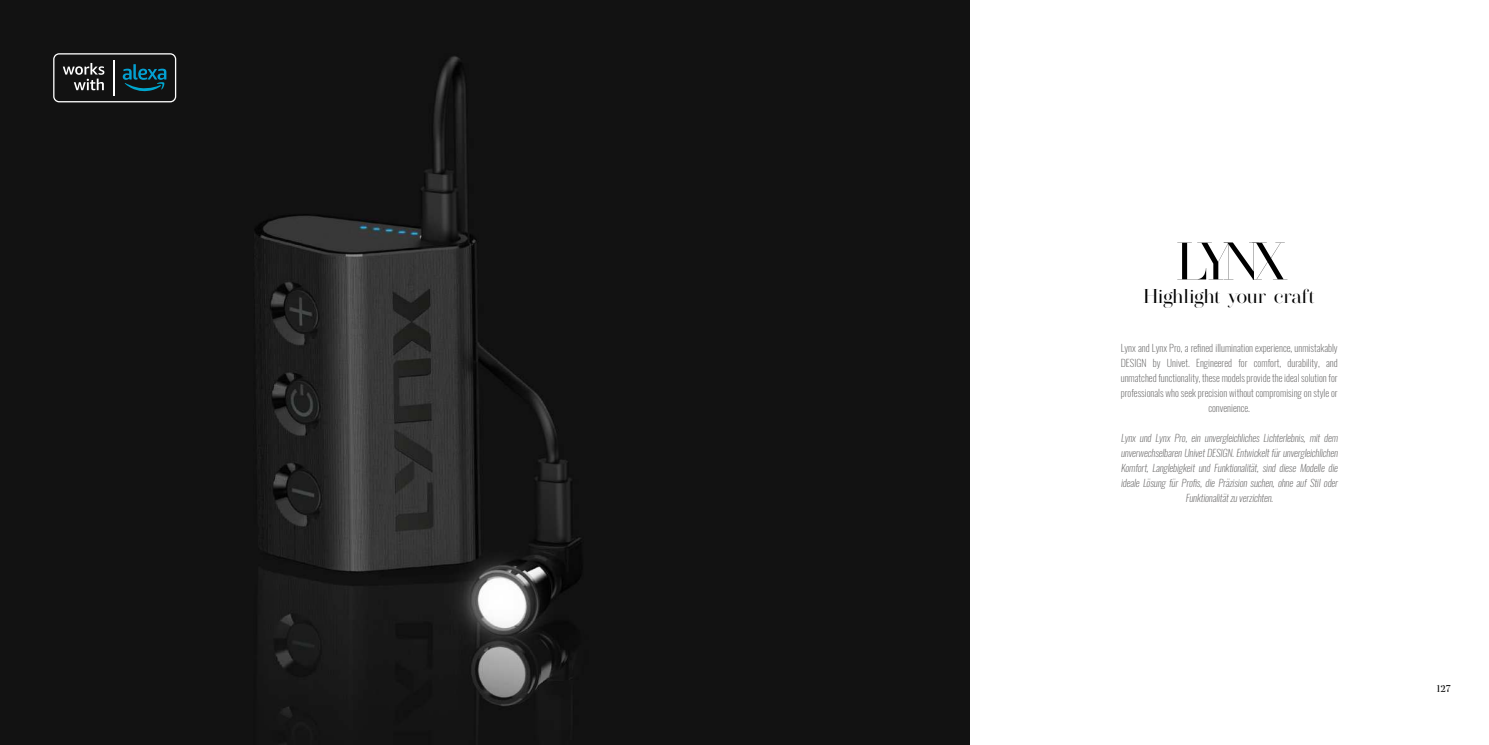
<style>
.page{position:relative;width:1489px;height:745px;background:#fff}
.page>*{position:absolute;margin:0;border:0;box-sizing:border-box;transform-origin:0 0}
.t1{font:52.62px "MADESAONARA2";color:#000}
.t2{font:20px "MADESAONARA2";letter-spacing:.09em;color:#000}
.t3{font:200 10px/15px "Oswald";color:#646363;text-align:center}
.t4{font:10px "Bodoni Svty Two ITCTT";color:#000}
</style>
<div class="page">
<img style="left:0;top:0;width:969px;height:744px">
<svg style="left:53px;top:53px;width:123px;height:49px;background:#2c3639"></svg>
<hr style="left:113px;top:60px;width:1px;height:36px;background:#fff">
<h1 class="t1" style="left:1179px;top:242px;width:101px">LYNX</h1>
<h2 class="t2" style="left:1144px;top:289px;width:171px">Highlight your craft</h2>
<p class="t3" style="left:1120px;top:339px;width:218px">Lynx and Lynx Pro, a re昀椀ned illumination experience, unmistakably DESIGN by Univet. Engineered for comfort, durability, and unmatched functionality, these models provide the ideal solution for professionals who seek precision without compromising on style or convenience.</p>
<p class="t3" style="left:1120px;top:429px;width:221px">Lynx und Lynx Pro, ein unvergleichliches Lichterlebnis, mit dem unverwechselbarenUnivetDESIGN.Entwickeltfürunvergleichlichen Komfort, Langlebigkeit und Funktionalität, sind diese Modelle die ideale Lösung für Pro昀椀s, die Präzision suchen, ohne auf Stil oder Funktionalitätzuverzichten.</p>
<p class="t4" style="left:1435px;top:682px;width:16px">127</p>
</div>
